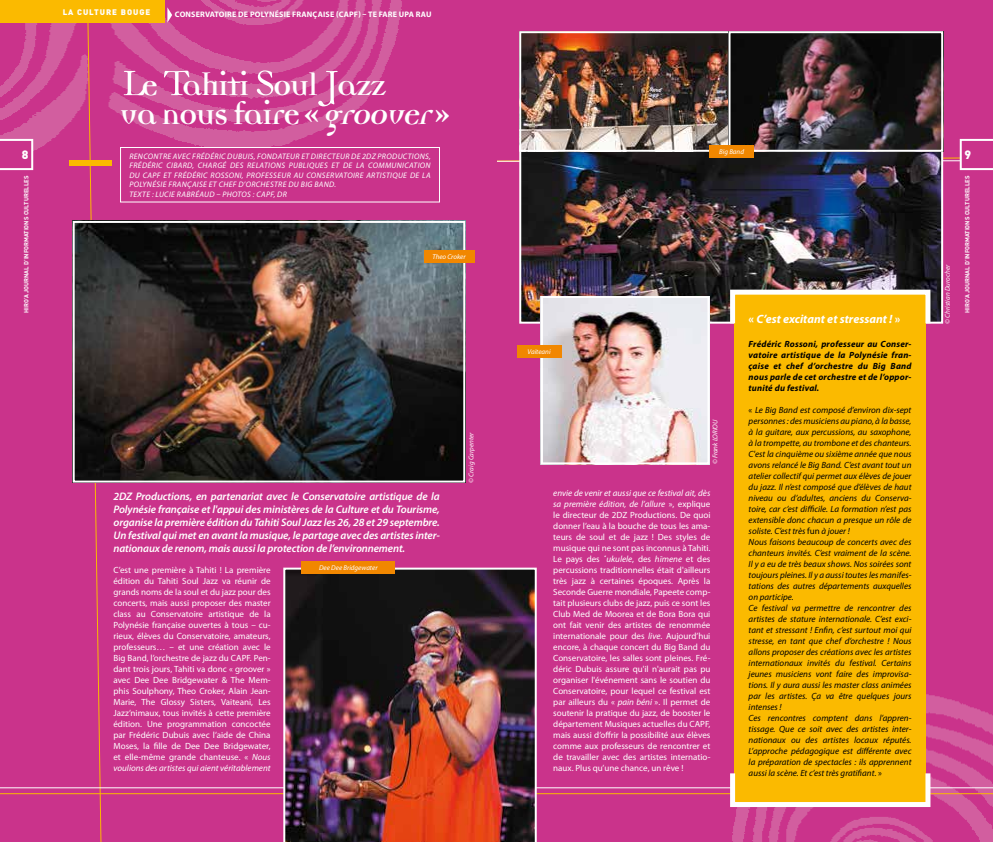
<style>
.page{position:relative;width:993px;height:842px;background:#fff}
.page>*{position:absolute;margin:0;border:0;box-sizing:border-box;transform-origin:0 0}
.t1{font:700 34px/28.5px "Democratica";letter-spacing:-.04em;color:#fff}
.t2{font:italic 700 12px "Myriad Pro";color:#fff}
.t3{font:900 12px "DIN";color:#fff}
.t4{font:italic 600 11px/13.2px "Myriad Pro";letter-spacing:-.01em;color:#fff;text-align:justify}
.t5{font:9px/11px "Myriad Pro";color:#fff;text-align:justify}
.t6{font:italic 9px/11px "Myriad Pro";color:#000}
.t7{font:italic 700 9px/11px "Myriad Pro";letter-spacing:.02em;color:#000;text-align:justify}
.t8{font:italic 8px/9.6px "Myriad Pro";letter-spacing:.04em;color:#fff}
.t9{font:700 8px "Myriad Pro";letter-spacing:.02em;color:#fff}
.t10{font:900 8px "DIN";letter-spacing:.12em;color:#fff}
.t11{font:italic 7px "Myriad Pro";color:#fff}
.t12{font:700 6px "DIN";color:#fff}
.s1{font-weight:400;font-size:57px}
.s2{font-style:italic}
.s3{font-weight:700}
.s4{font-style:normal}
</style>
<div class="page">
<img style="left:0;top:0;width:992px;height:842px">
<img style="left:283px;top:568px;width:253px;height:274px">
<div style="left:301px;top:561px;width:94px;height:13px;background:#f18700"></div>
<div style="left:423px;top:250px;width:51px;height:13px;background:#f18700"></div>
<div style="left:516px;top:345px;width:45px;height:13px;background:#f18700"></div>
<div style="left:709px;top:145px;width:44px;height:12px;background:#f18700"></div>
<h2 class="t3" style="left:22px;top:147px;width:8px">8</h2>
<p class="t12" style="left:22px;top:313px;width:139px;rotate:-90deg">HIRO’A JOURNAL D’INFORMATIONS CULTURELLES</p>
<p class="t10" style="left:63px;top:6px;width:88px">LA CULTURE BOUGE</p>
<p class="t9" style="left:175px;top:9px;width:22px">CONSERV</p>
<p class="t9" style="left:210px;top:9px;width:222px">ATOIRE DE POLYNÉSIE FRANÇAISE (CAPF) – TE FARE UPA RAU</p>
<h1 class="t1" style="left:120px;top:74px;width:330px"><span class="s1">L</span>e <span class="s1">T</span>ahiti <span class="s1">S</span>oul <span class="s1">J</span>azz<br>va nous faire « <span class="s2">groover</span>»</h1>
<p class="t8" style="left:129px;top:151px;width:303px">Rencontre avec Frédéric Dubuis, fondateur et directeur de 2DZ Pr oductions, Frédéric Cibard, chargé des relations publiques et de la comm unication du CAPF et Frédéric Rossoni, professeur au Conser vatoire artis tique de la Polynésie fra nçaise et chef d’or chestre du Big Ba nd.<br>Texte : Lucie Rabréaud – Photos : CAPF, DR</p>
<p class="t11" style="left:432px;top:253px;width:35px">Theo Croker</p>
<p class="t4" style="left:113px;top:489px;width:328px">2DZ Productions, en partenariat avec le Conservatoire artistique de la Polynésie française et l'appui des ministères de la Culture et du Tourisme, organise la première édition du Tahiti Soul Jazz les 26, 28 et 29 septembre.<br>Un festival qui met en avant la musique, le partage avec des artistes inter&shy;nationaux de renom, mais aussi la protection de l’environnement.</p>
<p class="t5" style="left:113px;top:564px;width:159px">C’est une première à Tahiti ! La première édition du Tahiti Soul Jazz va réunir de grands noms de la soul et du jazz pour des concerts, mais aussi proposer des master class au Conservatoire artistique de la Polynésie française ouvertes à tous – cu&shy;rieux, élèves du Conservatoire, amateurs, professeurs… – et une création avec le Big Band, l’orchestre de jazz du CAPF. Pen&shy;dant trois jours, Tahiti va donc « groover » avec Dee Dee Bridgewater &amp; The Mem&shy;phis Soulphony, Theo Croker, Alain Jean-Marie, The Glossy Sisters, Vaiteani, Les Jazz’nimaux, tous invités à cette première édition. Une programmation concoctée par Frédéric Dubuis avec l’aide de China Moses, la fille de Dee Dee Bridgewater, et elle-même grande chanteuse. « <span class="s2">Nous voulions des artistes qui aient véritablement</span></p>
<p class="t11" style="left:319px;top:564px;width:60px">Dee Dee Bridgewater</p>
<p class="t11" style="left:466px;top:483px;width:52px;rotate:-90deg">© Craig Carpenter</p>
<p class="t11" style="left:719px;top:147px;width:27px">Big Band</p>
<p class="t11" style="left:527px;top:348px;width:25px">Vaiteani</p>
<p class="t11" style="left:710px;top:464px;width:46px;rotate:-90deg">© Frank LORIOU</p>
<p class="t5" style="left:553px;top:487px;width:159px"><span class="s2">envie de venir et aussi que ce festival ait, dès sa première édition, de l’allure</span> », explique le directeur de 2DZ Productions. De quoi donner l’eau à la bouche de tous les ama&shy;teurs de soul et de jazz ! Des styles de musique qui ne sont pas inconnus à Tahiti.<br>Le pays des <span class="s3">΄</span><span class="s2">ukulele</span>, des <span class="s2">hīmene</span> et des percussions traditionnelles était d'ailleurs très jazz à certaines époques. Après la Seconde Guerre mondiale, Papeete comp&shy;tait plusieurs clubs de jazz, puis ce sont les Club Med de Moorea et de Bora Bora qui ont fait venir des artistes de renommée internationale pour des <span class="s2">live</span>. Aujourd’hui encore, à chaque concert du Big Band du Conservatoire, les salles sont pleines. Fré&shy;déric Dubuis assure qu'il n'aurait pas pu organiser l'événement sans le soutien du Conservatoire, pour lequel ce festival est par ailleurs du « <span class="s2">pain béni</span> ». Il permet de soutenir la pratique du jazz, de booster le département Musiques actuelles du CAPF, mais aussi d’offrir la possibilité aux élèves comme aux professeurs de rencontrer et de travailler avec des artistes internatio&shy;naux. Plus qu’une chance, un rêve !</p>
<h2 class="t2" style="left:748px;top:311px;width:153px"><span class="s4">«</span> C’est excitant et stressant ! <span class="s4">»</span></h2>
<p class="t7" style="left:748px;top:339px;width:164px">Frédéric Rossoni, professeur au Conser&shy;vatoire artistique de la Polynésie fran&shy;çaise et chef d’orchestre du Big Band nous parle de cet orchestre et de l’oppor&shy;tunité du festival.</p>
<p class="t6" style="left:748px;top:405px;width:164px"><span class="s4">«</span> Le Big Band est composé d’environ dix-sept personnes : des musiciens au piano, à la basse, à la guitare, aux percussions, au saxophone, à la trompette, au trombone et des chanteurs.<br>C'est la cinquième ou sixième année que nous avons relancé le Big Band. C’est avant tout un atelier collectif qui permet aux élèves de jouer du jazz. Il n’est composé que d’élèves de haut niveau ou d’adultes, anciens du Conserva&shy;toire, car c’est difficile. La formation n’est pas extensible donc chacun a presque un rôle de soliste. C’est très <span class="s4">fun</span> à jouer !<br>Nous faisons beaucoup de concerts avec des chanteurs invités. C’est vraiment de la scène.<br>Il y a eu de très beaux shows. Nos soirées sont toujours pleines. Il y a aussi toutes les manifes&shy;tations des autres départements auxquelles on participe.<br>Ce festival va permettre de rencontrer des artistes de stature internationale. C’est exci&shy;tant et stressant ! Enfin, c’est surtout moi qui stresse, en tant que chef d’orchestre ! Nous allons proposer des créations avec les artistes internationaux invités du festival. Certains jeunes musiciens vont faire des improvisa&shy;tions. Il y aura aussi les master class animées par les artistes. Ça va être quelques jours intenses !<br>Ces rencontres comptent dans l’appren&shy;tissage. Que ce soit avec des artistes inter&shy;nationaux ou des artistes locaux réputés.<br>L’approche pédagogique est différente avec la préparation de spectacles : ils apprennent aussi la scène. Et c’est très gratifiant<span class="s4">. »</span></p>
<p class="t11" style="left:942px;top:324px;width:60px;rotate:-90deg">© Christian Durocher</p>
<h2 class="t3" style="left:964px;top:147px;width:8px">9</h2>
<p class="t12" style="left:963px;top:313px;width:139px;rotate:-90deg">HIRO’A JOURNAL D’INFORMATIONS CULTURELLES</p>
</div>
